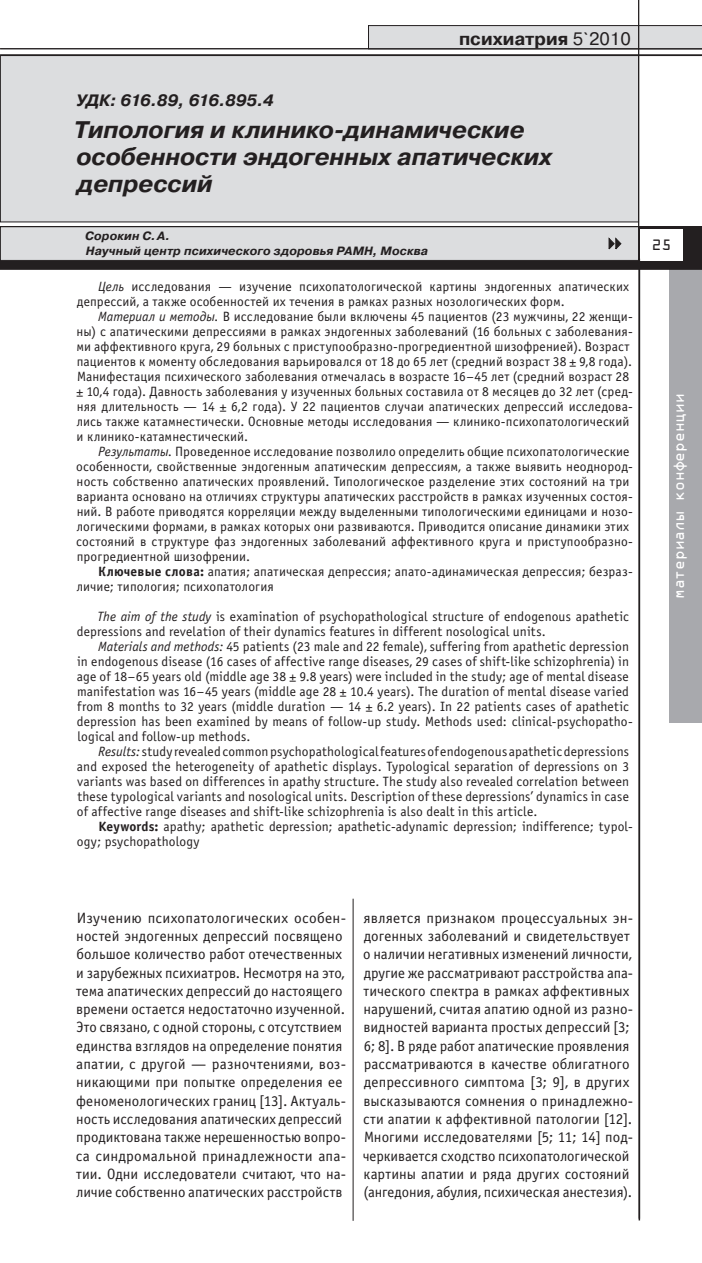
<style>
.page{position:relative;width:702px;height:1263px;background:#fff}
.page>*{position:absolute;margin:0;border:0;box-sizing:border-box;transform-origin:0 0}
.t1{font:italic 700 24px/27px "Pragmatica C";letter-spacing:-.005em;color:#231f20}
.t2{font:700 18px "Pragmatica C";color:#231f20}
.t3{font:italic 700 16.5px "Pragmatica C";letter-spacing:-.04em;color:#231f20}
.t4{font:15px/18.3px "Officina Sans C";letter-spacing:.005em;color:#231f20}
.t5{font:15px "OCR One C";color:#fff}
.t6{font:13.5px/15px "Officina Sans C";letter-spacing:.01em;color:#231f20}
.t7{font:13.5px "OCRA Std";color:#231f20}
.t8{font:italic 700 12px/14.4px "Pragmatica C";letter-spacing:.015em;color:#231f20}
.s1{font-weight:400}
.s2{font-style:italic}
.s3{font-weight:700}
</style>
<div class="page">
<div style="left:668px;top:264px;width:34px;height:459px;background:#a8a9ad"></div>
<div style="left:0;top:55px;width:638px;height:167px;background:#dcdddf"></div>
<div style="left:368px;top:26px;width:334px;height:22px;background:#dcdddf"></div>
<hr style="left:638px;top:259px;width:2px;height:961px;background:#231f20">
<hr style="left:0;top:48px;width:702px;height:1px;background:#231f20">
<svg style="left:0;top:227px;width:702px;height:42px;background:#acabad"></svg>
<hr style="left:0;top:55px;width:702px;height:1px;background:#231f20">
<div style="left:640px;top:229px;width:42px;height:31px;background:#fff"></div>
<hr style="left:638px;top:259px;width:2px;height:960px;background:#231f20">
<hr style="left:638px;top:0;width:1px;height:230px;background:#231f20">
<hr style="left:353px;top:899px;width:1px;height:322px;background:#231f20">
<h2 class="t2" style="left:459px;top:28px;width:173px">психиатрия <span class="s1">5`2010</span></h2>
<p class="t3" style="left:76px;top:91px;width:199px">УДК: 616.89, 616.895.4</p>
<h1 class="t1" style="left:74px;top:116px;width:480px">Типология и клинико-динамические особенности эндогенных апатических депрессий</h1>
<p class="t8" style="left:85px;top:229px;width:344px">Сорокин С.А.<br>Научный центр психического здоровья РАМН, Москва</p>
<p class="t6" style="left:77px;top:279px;width:554px;text-indent:21px"><span class="s2">Цель</span> исследования — изучение психопатологической картины эндогенных апатических депрессий, а также особенностей их течения в рамках разных нозологических форм.</p>
<p class="t6" style="left:76px;top:309px;width:558px;text-indent:22px"><span class="s2">Материал и методы.</span> В исследование были включены 45 пациентов (23 мужчины, 22 женщи&shy;ны) с апатическими депрессиями в рамках эндогенных заболеваний (16 больных с заболевания&shy;ми аффективного круга, 29 больных с приступообразно-прогредиентной шизофренией). Возраст пациентов к моменту обследования варьировался от 18 до 65 лет (средний возраст 38 ± 9,8 года).<br>Манифестация психического заболевания отмечалась в возрасте 16–45 лет (средний возраст 28 ± 10,4 года). Давность заболевания у изученных больных составила от 8 месяцев до 32 лет (сред&shy;няя длительность — 14 ± 6,2 года). У 22 пациентов случаи апатических депрессий исследова&shy;лись также катамнестически. Основные методы исследования — клинико-психопатологический и клинико-катамнестический.</p>
<p class="t6" style="left:76px;top:444px;width:558px;text-indent:22px"><span class="s2">Результаты.</span> Проведенное исследование позволило определить общие психопатологические особенности, свойственные эндогенным апатическим депрессиям, а также выявить неоднород&shy;ность собственно апатических проявлений. Типологическое разделение этих состояний на три варианта основано на отличиях структуры апатических расстройств в рамках изученных состоя&shy;ний. В работе приводятся корреляции между выделенными типологическими единицами и нозо&shy;логическими формами, в рамках которых они развиваются. Приводится описание динамики этих состояний в структуре фаз эндогенных заболеваний аффективного круга и приступообразно&shy;прогредиентной шизофрении.</p>
<p class="t6" style="left:77px;top:564px;width:557px;text-indent:22px"><span class="s3">Ключевые слова:</span> апатия; апатическая депрессия; апато-адинамическая депрессия; безраз&shy;личие; типология; психопатология</p>
<p class="t6" style="left:77px;top:609px;width:553px;text-indent:21px"><span class="s2">The aim of the study</span> is examination of psychopathological structure of endogenous apathetic depressions and revelation of their dynamics features in different nosological units.</p>
<p class="t6" style="left:77px;top:639px;width:557px;text-indent:21px"><span class="s2">Materials and methods:</span> 45 patients (23 male and 22 female), suffering from apathetic depression in endogenous disease (16 cases of affective range diseases, 29 cases of shift-like schizophrenia) in age of 18–65 years old (middle age 38 ± 9.8 years) were included in the study; age of mental disease manifestation was 16–45 years (middle age 28 ± 10.4 years). The duration of mental disease varied from 8 months to 32 years (middle duration — 14 ± 6.2 years). In 22 patients cases of apathetic depression has been examined by means of follow-up study. Methods used: clinical-psychopatho&shy;logical and follow-up methods.</p>
<p class="t6" style="left:77px;top:744px;width:554px;text-align:justify;text-indent:21px"><span class="s2">Results:</span> study revealed common psychopathological features of endogenous apathetic depressions and exposed the heterogeneity of apathetic displays. Typological separation of depressions on 3 variants was based on differences in apathy structure. The study also revealed correlation between these typological variants and nosological units. Description of these depressions’ dynamics in case of affective range diseases and shift-like schizophrenia is also dealt in this article.</p>
<p class="t6" style="left:77px;top:819px;width:557px;text-indent:22px"><span class="s3">Keywords:</span> apathy; apathetic depression; apathetic-adynamic depression; indifference; typol&shy;ogy; psychopathology</p>
<p class="t7" style="left:651px;top:239px;width:21px">25</p>
<p class="t5" style="left:669px;top:599px;width:207px;rotate:-90deg">материалы конференции</p>
<p class="t4" style="left:76px;top:909px;width:272px">Изучению психопатологических особен&shy;ностей эндогенных депрессий посвящено большое количество работ отечественных и зарубежных психиатров. Несмотря на это, тема апатических депрессий до настоящего времени остается недостаточно изученной.<br>Это связано, с одной стороны, с отсутствием единства взглядов на определение понятия апатии, с другой — разночтениями, воз&shy;никающими при попытке определения ее феноменологических границ [13]. Актуаль&shy;ность исследования апатических депрессий продиктована также нерешенностью вопро&shy;са синдромальной принадлежности апа&shy;тии. Одни исследователи считают, что на&shy;личие собственно апатических расстройств</p>
<p class="t4" style="left:363px;top:909px;width:272px">является признаком процессуальных эн&shy;догенных заболеваний и свидетельствует о наличии негативных изменений личности, другие же рассматривают расстройства апа&shy;тического спектра в рамках аффективных нарушений, считая апатию одной из разно&shy;видностей варианта простых депрессий [3; 6; 8]. В ряде работ апатические проявления рассматриваются в качестве облигатного депрессивного симптома [3; 9], в других высказываются сомнения о принадлежно&shy;сти апатии к аффективной патологии [12].<br>Многими исследователями [5; 11; 14] под&shy;черкивается сходство психопатологической картины апатии и ряда других состояний (ангедония, абулия, психическая анестезия).</p>
</div>
